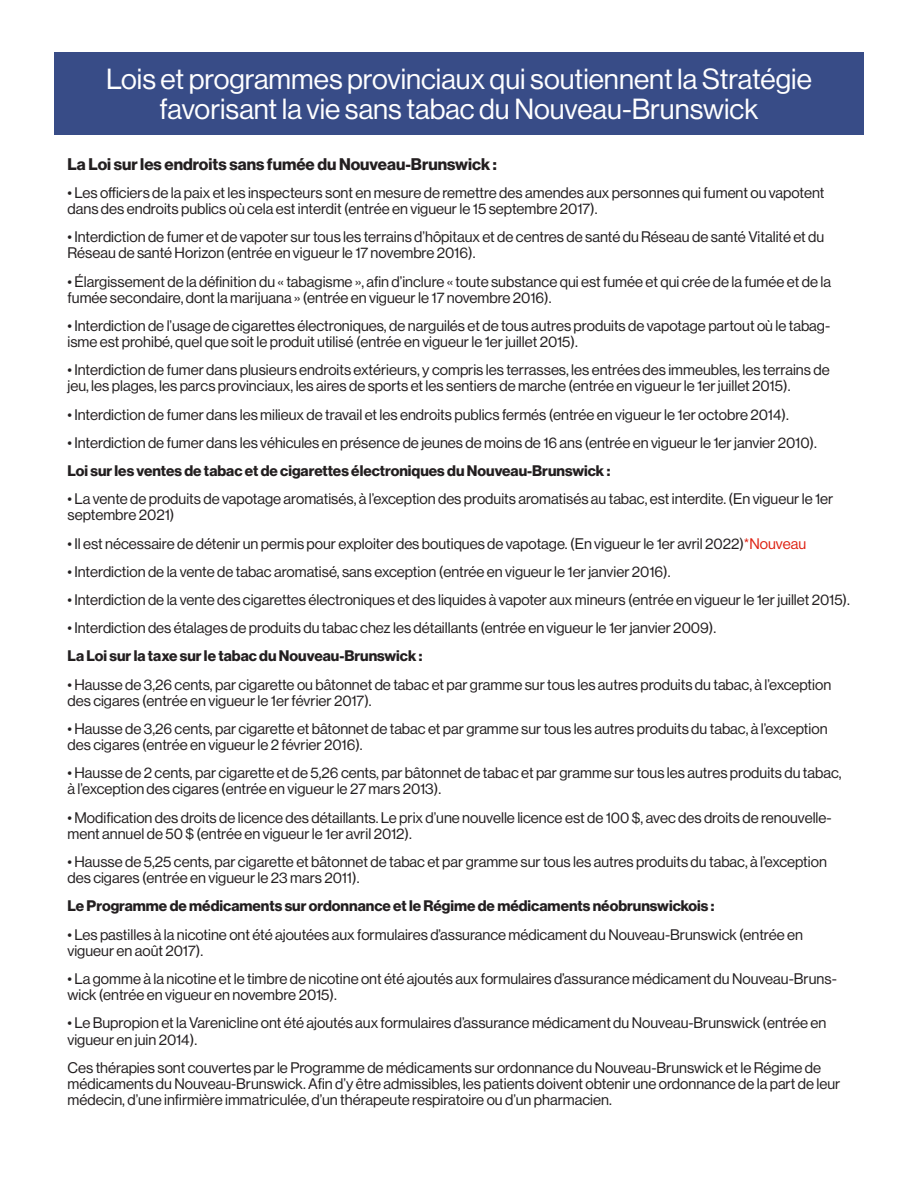
<style>
.page{position:relative;width:918px;height:1188px;background:#fff}
.page>*{position:absolute;margin:0;border:0;box-sizing:border-box;transform-origin:0 0}
.t1{font:28.5px "N Haas Grotesk DS Pro 55 Rg";color:#fff}
.t2{font:16.5px "N Haas Grotesk DS Pro 75 Bd";color:#231f20}
.t3{font:15px/16.2px "N Haas Grotesk DS Pro 55 Rg";color:#231f20}
.t4{font:15px "N Haas Grotesk DS Pro 75 Bd";color:#231f20}
.s1{color:#de2112}
</style>
<div class="page">
<div style="left:54px;top:52px;width:810px;height:82px;background:#384c87"></div>
<p class="t1" style="left:106px;top:63px;width:707px">Lois et programmes provinciaux qui soutiennent la Stratégie</p>
<p class="t1" style="left:160px;top:93px;width:600px">favorisant la vie sans tabac du Nouveau-Brunswick</p>
<p class="t2" style="left:68px;top:154px;width:431px">La Loi sur les endroits sans fumée du Nouveau-Brunswick :</p>
<p class="t3" style="left:68px;top:185px;width:759px">• Les officiers de la paix et les inspecteurs sont en mesure de remettre des amendes aux personnes qui fument ou vapotent dans des endroits publics où cela est interdit (entrée en vigueur le 15 septembre 2017).</p>
<p class="t3" style="left:68px;top:229px;width:758px">• Interdiction de fumer et de vapoter sur tous les terrains d’hôpitaux et de centres de santé du Réseau de santé Vitalité et du<br>Réseau de santé Horizon (entrée en vigueur le 17 novembre 2016).</p>
<p class="t3" style="left:68px;top:273px;width:765px">• Élargissement de la définition du « tabagisme », afin d’inclure « toute substance qui est fumée et qui crée de la fumée et de la fumée secondaire, dont la marijuana » (entrée en vigueur le 17 novembre 2016).</p>
<p class="t3" style="left:68px;top:318px;width:764px">• Interdiction de l’usage de cigarettes électroniques, de narguilés et de tous autres produits de vapotage partout où le tabag&shy;isme est prohibé, quel que soit le produit utilisé (entrée en vigueur le 1er juillet 2015).</p>
<p class="t3" style="left:68px;top:362px;width:764px">• Interdiction de fumer dans plusieurs endroits extérieurs, y compris les terrasses, les entrées des immeubles, les terrains de jeu, les plages, les parcs provinciaux, les aires de sports et les sentiers de marche (entrée en vigueur le 1er juillet 2015).</p>
<p class="t3" style="left:68px;top:406px;width:723px">• Interdiction de fumer dans les milieux de travail et les endroits publics fermés (entrée en vigueur le 1er octobre 2014).</p>
<p class="t3" style="left:68px;top:435px;width:751px">• Interdiction de fumer dans les véhicules en présence de jeunes de moins de 16 ans (entrée en vigueur le 1er janvier 2010).</p>
<p class="t4" style="left:68px;top:462px;width:544px">Loi sur les ventes de tabac et de cigarettes électroniques du Nouveau-Brunswick :</p>
<p class="t3" style="left:68px;top:491px;width:767px">• La vente de produits de vapotage aromatisés, à l’exception des produits aromatisés au tabac, est interdite. (En vigueur le 1er septembre 2021)</p>
<p class="t3" style="left:68px;top:535px;width:740px">• Il est nécessaire de détenir un permis pour exploiter des boutiques de vapotage. (En vigueur le 1er avril 2022)<span class="s1">*Nouveau</span></p>
<p class="t3" style="left:68px;top:564px;width:605px">• Interdiction de la vente de tabac aromatisé, sans exception (entrée en vigueur le 1er janvier 2016).</p>
<p class="t3" style="left:68px;top:592px;width:784px">• Interdiction de la vente des cigarettes électroniques et des liquides à vapoter aux mineurs (entrée en vigueur le 1er juillet 2015).</p>
<p class="t3" style="left:68px;top:620px;width:650px">• Interdiction des étalages de produits du tabac chez les détaillants (entrée en vigueur le 1er janvier 2009).</p>
<p class="t4" style="left:68px;top:647px;width:356px">La Loi sur la taxe sur le tabac du Nouveau-Brunswick :</p>
<p class="t3" style="left:68px;top:676px;width:765px">• Hausse de 3,26 cents, par cigarette ou bâtonnet de tabac et par gramme sur tous les autres produits du tabac, à l’exception des cigares (entrée en vigueur le 1er février 2017).</p>
<p class="t3" style="left:68px;top:721px;width:762px">• Hausse de 3,26 cents, par cigarette et bâtonnet de tabac et par gramme sur tous les autres produits du tabac, à l’exception des cigares (entrée en vigueur le 2 février 2016).</p>
<p class="t3" style="left:68px;top:765px;width:776px">• Hausse de 2 cents, par cigarette et de 5,26 cents, par bâtonnet de tabac et par gramme sur tous les autres produits du tabac, à l’exception des cigares (entrée en vigueur le 27 mars 2013).</p>
<p class="t3" style="left:68px;top:809px;width:766px">• Modification des droits de licence des détaillants. Le prix d’une nouvelle licence est de 100 $, avec des droits de renouvelle&shy;ment annuel de 50 $ (entrée en vigueur le 1er avril 2012).</p>
<p class="t3" style="left:68px;top:854px;width:761px">• Hausse de 5,25 cents, par cigarette et bâtonnet de tabac et par gramme sur tous les autres produits du tabac, à l’exception des cigares (entrée en vigueur le 23 mars 2011).</p>
<p class="t4" style="left:68px;top:897px;width:648px">Le Programme de médicaments sur ordonnance et le Régime de médicaments néobrunswickois :</p>
<p class="t3" style="left:68px;top:926px;width:737px">• Les pastilles à la nicotine ont été ajoutées aux formulaires d’assurance médicament du Nouveau-Brunswick (entrée en vigueur en août 2017).</p>
<p class="t3" style="left:68px;top:971px;width:771px">• La gomme à la nicotine et le timbre de nicotine ont été ajoutés aux formulaires d’assurance médicament du Nouveau-Bruns&shy;wick (entrée en vigueur en novembre 2015).</p>
<p class="t3" style="left:68px;top:1015px;width:761px">• Le Bupropion et la Varenicline ont été ajoutés aux formulaires d’assurance médicament du Nouveau-Brunswick (entrée en vigueur en juin 2014).</p>
<p class="t3" style="left:68px;top:1059px;width:774px">Ces thérapies sont couvertes par le Programme de médicaments sur ordonnance du Nouveau-Brunswick et le Régime de médicaments du Nouveau-Brunswick. Afin d’y être admissibles, les patients doivent obtenir une ordonnance de la part de leur médecin, d’une infirmière immatriculée, d’un thérapeute respiratoire ou d’un pharmacien.</p>
</div>
